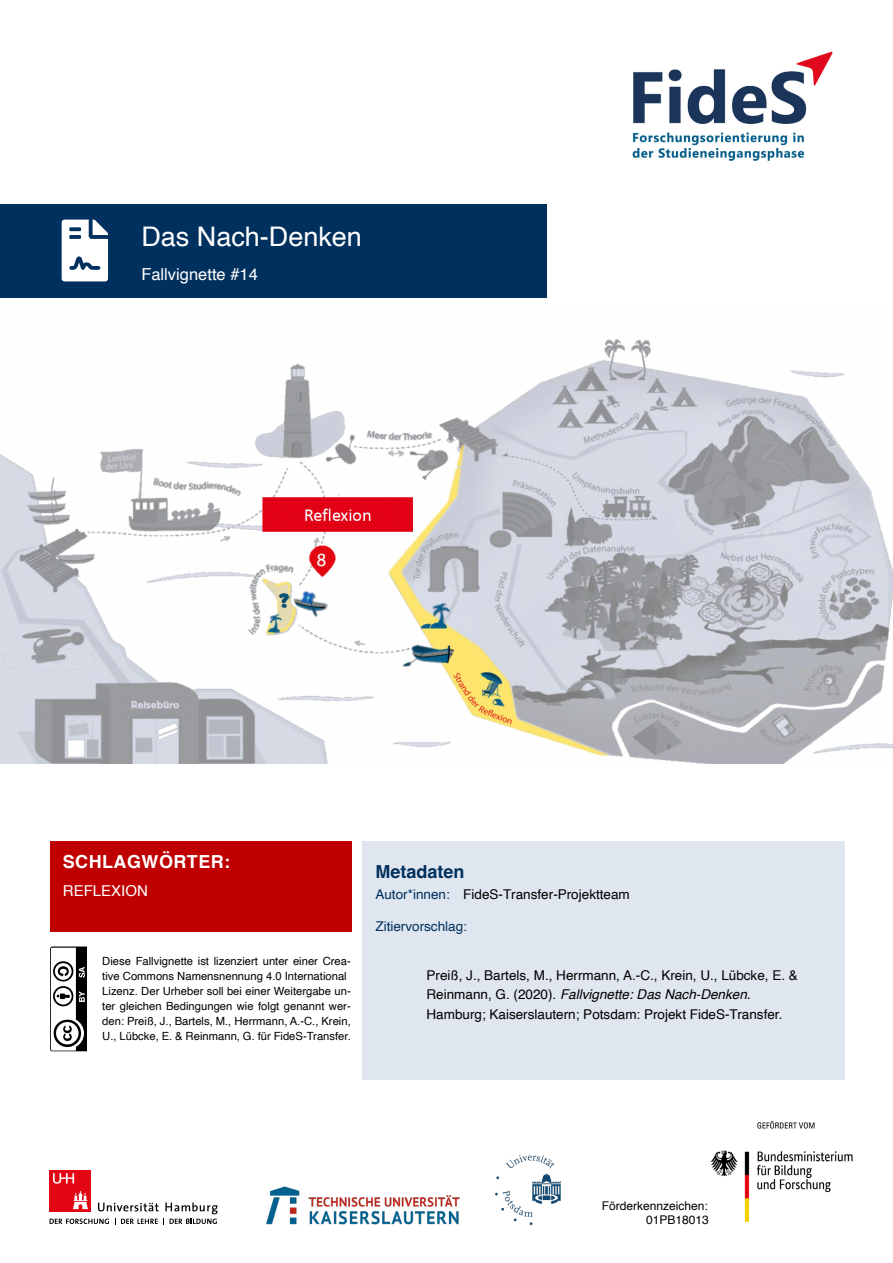
<style>
.page{position:relative;width:893px;height:1263px;background:#fff}
.page>*{position:absolute;margin:0;border:0;box-sizing:border-box;transform-origin:0 0}
.H1_Deckblatt{font:27px "Helvetica";color:#fff}
.H2{font:700 18px "Helvetica";letter-spacing:.025em;color:#fff}
.p_Metadaten{font:700 18px "Helvetica";color:#00305e}
.p___Deckblatt{font:16.5px "Helvetica";color:#fff}
.p_Schlag_light{font:15px "Helvetica";color:#fff}
.p_Metadaten-2{font:13.5px "Helvetica";color:#000}
.p_Metadaten-3{font:italic 13.5px "Helvetica";color:#000}
.p_Metadaten-4{font:13.5px "Helvetica";color:#00305e}
.t1{font:12px/14.4px "Helvetica";color:#000;text-align:right}
.p_creative{font:11.25px/15px "Helvetica";color:#000}
.s1{color:#00305e}
.s2{font-style:normal}
</style>
<div class="page">
<div style="left:50px;top:841px;width:302px;height:90px;background:#c00000"></div>
<div style="left:363px;top:841px;width:482px;height:239px;background:#dfe6ef"></div>
<svg style="left:50px;top:947px;width:37px;height:104px"></svg>
<div style="left:50px;top:1170px;width:41px;height:41px;background:#e30613"></div>
<svg style="left:53px;top:1173px;width:21px;height:11px"></svg>
<svg style="left:50px;top:1191px;width:168px;height:33px"></svg>
<div style="left:0;top:204px;width:546px;height:94px;background:#00305e"></div>
<svg style="left:62px;top:220px;width:46px;height:61px;background:#d3dbe3"></svg>
<img style="left:0;top:339px;width:893px;height:425px">
<img style="left:710px;top:1120px;width:143px;height:102px">
<img style="left:266px;top:1186px;width:194px;height:39px">
<img style="left:495px;top:1155px;width:66px;height:71px">
<img style="left:632px;top:51px;width:201px;height:110px">
<h1 class="H1_Deckblatt" style="left:141px;top:215px;width:222px">Das Nach-Denken</h1>
<p class="p___Deckblatt" style="left:141px;top:261px;width:118px">Fallvignette #14</p>
<p class="H2" style="left:63px;top:850px;width:169px">SCHLAGWÖRTER:</p>
<p class="p_Schlag_light" style="left:63px;top:879px;width:87px">REFLEXION</p>
<p class="p_creative" style="left:102px;top:954px;width:250px">Diese Fallvignette ist lizenziert unter einer Crea&shy;tive Commons Namensnennung 4.0 International</p>
<p class="p_creative" style="left:102px;top:984px;width:250px;text-align:justify">Lizenz. Der Urheber soll bei einer Weitergabe un&shy;ter gleichen Bedingungen wie folgt genannt wer&shy;den: Preiß, J., Bartels, M., Herrmann, A.-C., Krein,</p>
<p class="p_creative" style="left:102px;top:1029px;width:250px">U., Lübcke, E. &amp; Reinmann, G. für FideS-Transfer.</p>
<p class="p_Metadaten" style="left:375px;top:861px;width:91px">Metadaten</p>
<p class="p_Metadaten-2" style="left:375px;top:884px;width:256px"><span class="s1">Autor*innen:</span> FideS-Transfer-Projektteam</p>
<p class="p_Metadaten-4" style="left:375px;top:916px;width:93px">Zitiervorschlag:</p>
<p class="p_Metadaten-2" style="left:426px;top:965px;width:373px">Preiß, J., Bartels, M., Herrmann, A.-C., Krein, U., Lübcke, E. &amp;</p>
<p class="p_Metadaten-3" style="left:426px;top:984px;width:326px"><span class="s2">Reinmann, G. (2020).</span> Fallvignette: Das Nach-Denken.</p>
<p class="p_Metadaten-2" style="left:426px;top:1004px;width:357px">Hamburg; Kaiserslautern; Potsdam: Projekt FideS-Transfer.</p>
<p class="t1" style="left:602px;top:1199px;width:108px">Förderkennzeichen:<br>01PB18013</p>
</div>
